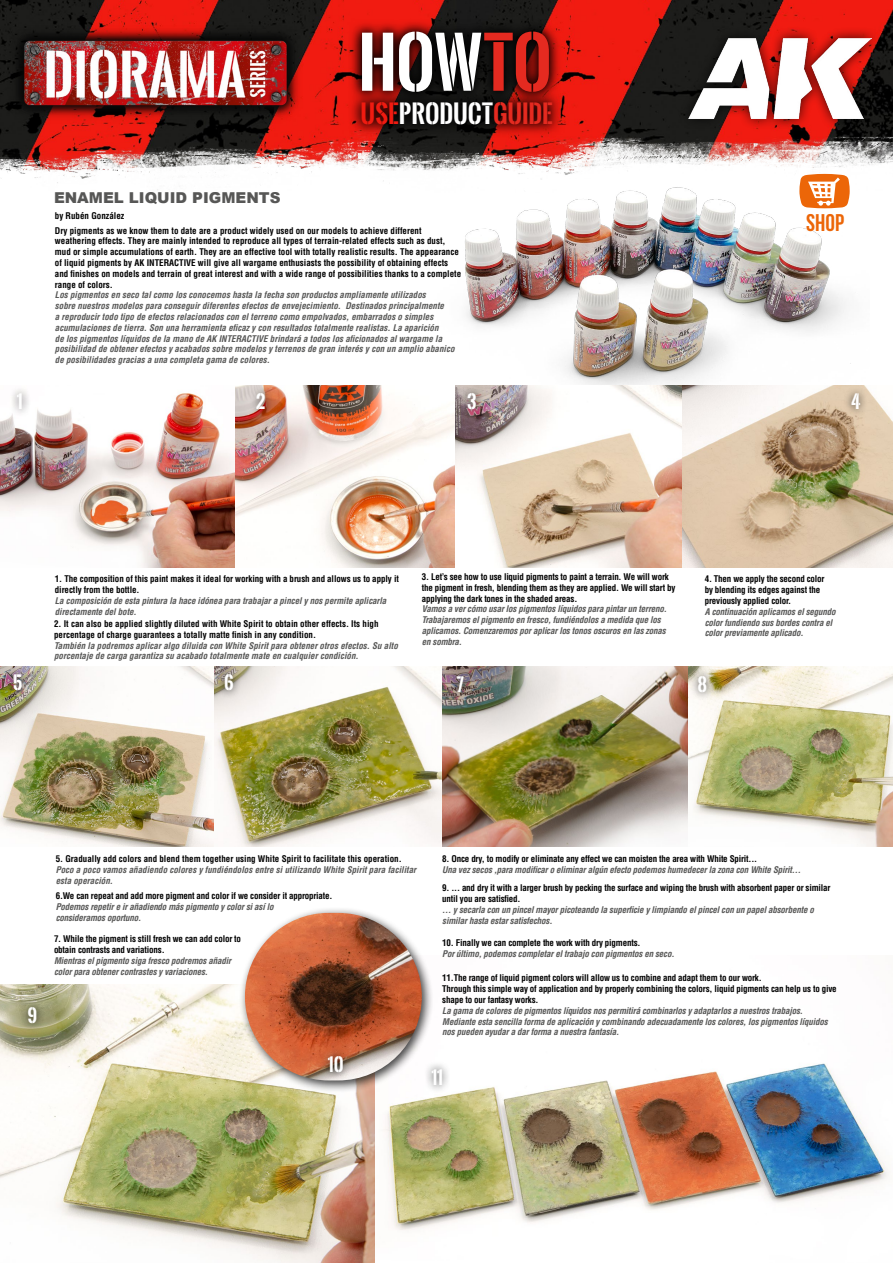
<style>
.page{position:relative;width:893px;height:1263px;background:#fff}
.page>*{position:absolute;margin:0;border:0;box-sizing:border-box;transform-origin:0 0}
.t1{font:700 66.75px "Oswald Stencil";letter-spacing:-.005em;color:#fff}
.t2{font:700 24.75px "Oswald Stencil";color:#fff}
.t3{font:700 24px "Bebas Neue";color:#ec6608}
.t4{font:700 18px "Oswald Stencil";color:#fff}
.t5{font:900 15px "Arial";color:#575756}
.t6{font:italic 700 condensed 9px/10.8px "Helvetica LT Std";letter-spacing:-.01em;color:#575756}
.t7{font:700 condensed 9px/10.8px "Helvetica LT Std";letter-spacing:-.01em;color:#000}
.s1{color:#e52a20}
.s2{color:#f01b11}
</style>
<div class="page">
<img style="left:455px;top:192px;width:396px;height:194px">
<img style="left:0;top:386px;width:893px;height:181px">
<img style="left:0;top:0;width:893px;height:192px">
<svg style="left:347px;top:18px;width:219px;height:120px;fill:#e91a11"></svg>
<svg style="left:352px;top:22px;width:209px;height:111px"></svg>
<svg style="left:7px;top:25px;width:296px;height:99px"></svg>
<img style="left:4px;top:26px;width:302px;height:94px">
<img style="left:0;top:667px;width:893px;height:180px">
<img style="left:383px;top:1063px;width:505px;height:167px">
<img style="left:0;top:984px;width:375px;height:279px">
<div style="left:9px;top:385px;width:22px;height:33px;background:#000;opacity:.75"></div>
<div style="left:248px;top:385px;width:26px;height:34px;background:#000;opacity:.75"></div>
<div style="left:459px;top:385px;width:26px;height:34px;background:#000;opacity:.75"></div>
<div style="left:843px;top:385px;width:25px;height:33px;background:#000;opacity:.75"></div>
<div style="left:5px;top:666px;width:26px;height:34px;background:#000;opacity:.75"></div>
<div style="left:216px;top:666px;width:26px;height:33px;background:#000;opacity:.75"></div>
<div style="left:449px;top:667px;width:24px;height:34px;background:#000;opacity:.75"></div>
<div style="left:689px;top:667px;width:26px;height:34px;background:#000;opacity:.75"></div>
<div style="left:239px;top:906px;width:195px;height:187px;background:#000;opacity:.75"></div>
<img style="left:245px;top:913px;width:177px;height:167px;border-radius:84px">
<div style="left:19px;top:998px;width:26px;height:33px;background:#000;opacity:.75"></div>
<div style="left:423px;top:1061px;width:28px;height:33px;background:#000;opacity:.75"></div>
<div style="left:320px;top:1047px;width:32px;height:34px;background:#000;opacity:.75"></div>
<div style="left:679px;top:27px;width:202px;height:102px;background:#000;opacity:.75"></div>
<img style="left:689px;top:38px;width:183px;height:80px">
<svg style="left:799px;top:174px;width:51px;height:34px"></svg>
<h3 class="t5" style="left:54px;top:187px;width:228px">ENAMEL LIQUID PIGMENTS</h3>
<p class="t7" style="left:55px;top:210px;width:71px">by Rubén González</p>
<h1 class="t1" style="left:358px;top:14px;width:195px">HOW<span class="s1">TO</span></h1>
<h2 class="t2" style="left:361px;top:95px;width:194px"><span class="s2">USE</span>PRODUCT<span class="s1">GUIDE</span></h2>
<p class="t7" style="left:55px;top:225px;width:408px">Dry pigments as we know them to date are a product widely used on our models to achieve different weathering effects. They are mainly intended to reproduce all types of terrain-related effects such as dust, mud or simple accumulations of earth. They are an effective tool with totally realistic results. The appearance of liquid pigments by AK INTERACTIVE will give all wargame enthusiasts the possibility of obtaining effects and finishes on models and terrain of great interest and with a wide range of possibilities thanks to a complete range of colors.</p>
<p class="t6" style="left:55px;top:290px;width:401px">Los pigmentos en seco tal como los conocemos hasta la fecha son productos ampliamente utilizados<br>sobre nuestros modelos para conseguir diferentes efectos de envejecimiento. Destinados principalmente<br>a reproducir todo tipo de efectos relacionados con el terreno como empolvados, embarrados o simples acumulaciones de tierra. Son una herramienta eficaz y con resultados totalmente realistas. La aparición<br>de los pigmentos líquidos de la mano de AK INTERACTIVE brindará a todos los aficionados al wargame la posibilidad de obtener efectos y acabados sobre modelos y terrenos de gran interés y con un amplio abanico de posibilidades gracias a una completa gama de colores.</p>
<h3 class="t3" style="left:806px;top:210px;width:39px">shop</h3>
<h3 class="t4" style="left:17px;top:389px;width:7px">1</h3>
<h3 class="t4" style="left:256px;top:389px;width:11px">2</h3>
<h3 class="t4" style="left:467px;top:389px;width:11px">3</h3>
<h3 class="t4" style="left:851px;top:389px;width:11px">4</h3>
<p class="t7" style="left:55px;top:574px;width:346px">1. The composition of this paint makes it ideal for working with a brush and allows us to apply it directly from the bottle.</p>
<p class="t6" style="left:55px;top:595px;width:333px">La composición de esta pintura la hace idónea para trabajar a pincel y nos permite aplicarla directamente del bote.</p>
<p class="t7" style="left:54px;top:618px;width:326px">2. It can also be applied slightly diluted with White Spirit to obtain other effects. Its high percentage of charge guarantees a totally matte finish in any condition.</p>
<p class="t6" style="left:54px;top:640px;width:345px">También la podremos aplicar algo diluida con White Spirit para obtener otros efectos. Su alto porcentaje de carga garantiza su acabado totalmente mate en cualquier condición.</p>
<p class="t7" style="left:422px;top:571px;width:255px">3. Let’s see how to use liquid pigments to paint a terrain. We will work the pigment in fresh, blending them as they are applied. We will start by applying the dark tones in the shaded areas.</p>
<p class="t6" style="left:422px;top:604px;width:247px">Vamos a ver cómo usar los pigmentos líquidos para pintar un terreno.<br>Trabajaremos el pigmento en fresco, fundiéndolos a medida que los aplicamos. Comenzaremos por aplicar los tonos oscuros en las zonas en sombra.</p>
<p class="t7" style="left:705px;top:574px;width:121px">4. Then we apply the second color by blending its edges against the previously applied color.</p>
<p class="t6" style="left:705px;top:606px;width:132px">A continuación aplicamos el segundo color fundiendo sus bordes contra el color previamente aplicado.</p>
<h3 class="t4" style="left:13px;top:670px;width:11px">5</h3>
<h3 class="t4" style="left:224px;top:670px;width:11px">6</h3>
<h3 class="t4" style="left:457px;top:671px;width:9px">7</h3>
<h3 class="t4" style="left:697px;top:671px;width:11px">8</h3>
<h3 class="t4" style="left:27px;top:1002px;width:11px">9</h3>
<p class="t7" style="left:56px;top:854px;width:348px">5. Gradually add colors and blend them together using White Spirit to facilitate this operation.</p>
<p class="t6" style="left:56px;top:864px;width:362px">Poco a poco vamos añadiendo colores y fundiéndolos entre si utilizando White Spirit para facilitar esta operación.</p>
<p class="t7" style="left:56px;top:891px;width:278px">6.We can repeat and add more pigment and color if we consider it appropriate.</p>
<p class="t6" style="left:56px;top:902px;width:219px">Podemos repetir e ir añadiendo más pigmento y color si así lo consideramos oportuno.</p>
<p class="t7" style="left:54px;top:933px;width:189px">7. While the pigment is still fresh we can add color to obtain contrasts and variations.</p>
<p class="t6" style="left:54px;top:955px;width:179px">Mientras el pigmento siga fresco podremos añadir color para obtener contrastes y variaciones.</p>
<h3 class="t4" style="left:328px;top:1051px;width:17px">10</h3>
<p class="t7" style="left:442px;top:854px;width:316px">8. Once dry, to modify or eliminate any effect we can moisten the area with White Spirit...</p>
<p class="t6" style="left:442px;top:864px;width:360px">Una vez secos ,para modificar o eliminar algún efecto podemos humedecer la zona con White Spirit…</p>
<p class="t7" style="left:442px;top:882px;width:390px">9. ... and dry it with a larger brush by pecking the surface and wiping the brush with absorbent paper or similar until you are satisfied.</p>
<p class="t6" style="left:442px;top:904px;width:373px">… y secarla con un pincel mayor picoteando la superficie y limpiando el pincel con un papel absorbente o similar hasta estar satisfechos.</p>
<p class="t7" style="left:442px;top:937px;width:200px">10. Finally we can complete the work with dry pigments.</p>
<p class="t6" style="left:442px;top:948px;width:234px">Por último, podemos completar el trabajo con pigmentos en seco.</p>
<p class="t7" style="left:442px;top:972px;width:396px">11.The range of liquid pigment colors will allow us to combine and adapt them to our work.<br>Through this simple way of application and by properly combining the colors, liquid pigments can help us to give shape to our fantasy works.</p>
<p class="t6" style="left:442px;top:1005px;width:387px">La gama de colores de pigmentos líquidos nos permitirá combinarlos y adaptarlos a nuestros trabajos.<br>Mediante esta sencilla forma de aplicación y combinando adecuadamente los colores, los pigmentos líquidos nos pueden ayudar a dar forma a nuestra fantasía.</p>
<h3 class="t4" style="left:432px;top:1064px;width:13px">11</h3>
</div>
